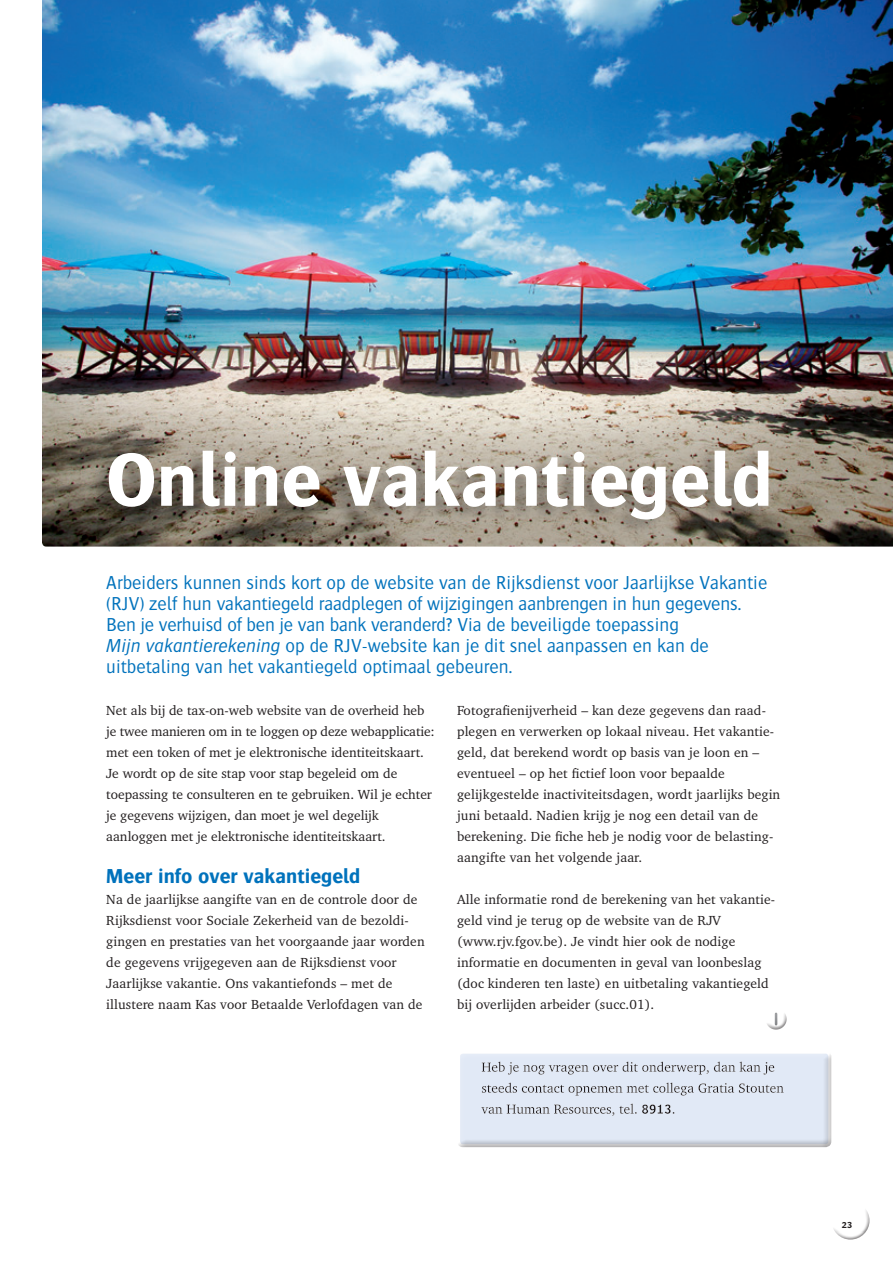
<style>
.page{position:relative;width:893px;height:1263px;background:#fff}
.page>*{position:absolute;margin:0;border:0;box-sizing:border-box;transform-origin:0 0}
.Titel2{font:700 78px "Bosis";color:#fff}
.Tussentitel{font:700 21px "Bosis";color:#0072bc}
.Intro{font:300 19.5px/21px "Bosis";color:#0072bc}
.Body{font:13.5px/21px "Charter IT Cby BT";letter-spacing:.01em;color:#231f20}
.t1{font:700 9px "Bosis";color:#231f20}
.s1{font-style:italic}
</style>
<div class="page">
<img style="left:42px;top:0;width:851px;height:547px">
<div style="left:763px;top:1011px;width:24px;height:20px;background:#231f20;opacity:.5"></div>
<div style="left:772px;top:1012px;width:6px;height:10px;background:#fff;opacity:.5"></div>
<div style="left:772px;top:1015px;width:6px;height:13px;background:#231f20;opacity:.5"></div>
<div style="left:454px;top:1052px;width:378px;height:96px;background:#231f20;opacity:.5"></div>
<div style="left:89px;top:447px;width:678px;height:87px;background:#231f20;opacity:.3"></div>
<div style="left:830px;top:1207px;width:41px;height:33px;background:#231f20;opacity:.5"></div>
<p class="Titel2" style="left:106px;top:436px;width:668px">Online vakantiegeld</p>
<p class="Intro" style="left:106px;top:571px;width:662px">Arbeiders kunnen sinds kort op de website van de Rijksdienst voor Jaarlijkse Vakantie (RJV) zelf hun vakantiegeld raadplegen of wijzigingen aanbrengen in hun gegevens.<br>Ben je verhuisd of ben je van bank veranderd? Via de beveiligde toepassing<br><span class="s1">Mijn vakantierekening</span> op de RJV-website kan je dit snel aanpassen en kan de uitbetaling van het vakantiegeld optimaal gebeuren.</p>
<p class="Body" style="left:106px;top:699px;width:330px">Net als bij de tax-on-web website van de overheid heb je twee manieren om in te loggen op deze webapplicatie: met een token of met je elektronische identiteitskaart.<br>Je wordt op de site stap voor stap begeleid om de toepassing te consulteren en te gebruiken. Wil je echter je gegevens wijzigen, dan moet je wel degelijk aanloggen met je elektronische identiteitskaart.</p>
<p class="Tussentitel" style="left:106px;top:864px;width:255px">Meer info over vakantiegeld</p>
<p class="Body" style="left:106px;top:888px;width:320px">Na de jaarlijkse aangifte van en de controle door de Rijksdienst voor Sociale Zekerheid van de bezoldi&shy;gingen en prestaties van het voorgaande jaar worden de gegevens vrijgegeven aan de Rijksdienst voor Jaarlijkse vakantie. Ons vakantiefonds – met de illustere naam Kas voor Betaalde Verlofdagen van de</p>
<p class="Body" style="left:457px;top:699px;width:325px">Fotografienijverheid – kan deze gegevens dan raad&shy;plegen en verwerken op lokaal niveau. Het vakantie&shy;geld, dat berekend wordt op basis van je loon en – eventueel – op het fictief loon voor bepaalde gelijkgestelde inactiviteitsdagen, wordt jaarlijks begin juni betaald. Nadien krijg je nog een detail van de berekening. Die fiche heb je nodig voor de belasting&shy;aangifte van het volgende jaar.</p>
<p class="Body" style="left:457px;top:888px;width:318px">Alle informatie rond de berekening van het vakantie&shy;geld vind je terug op de website van de RJV (www.rjv.fgov.be). Je vindt hier ook de nodige informatie en documenten in geval van loonbeslag (doc kinderen ten laste) en uitbetaling vakantiegeld bij overlijden arbeider (succ.01).</p>
<p class="t1" style="left:842px;top:1220px;width:12px">23</p>
</div>
